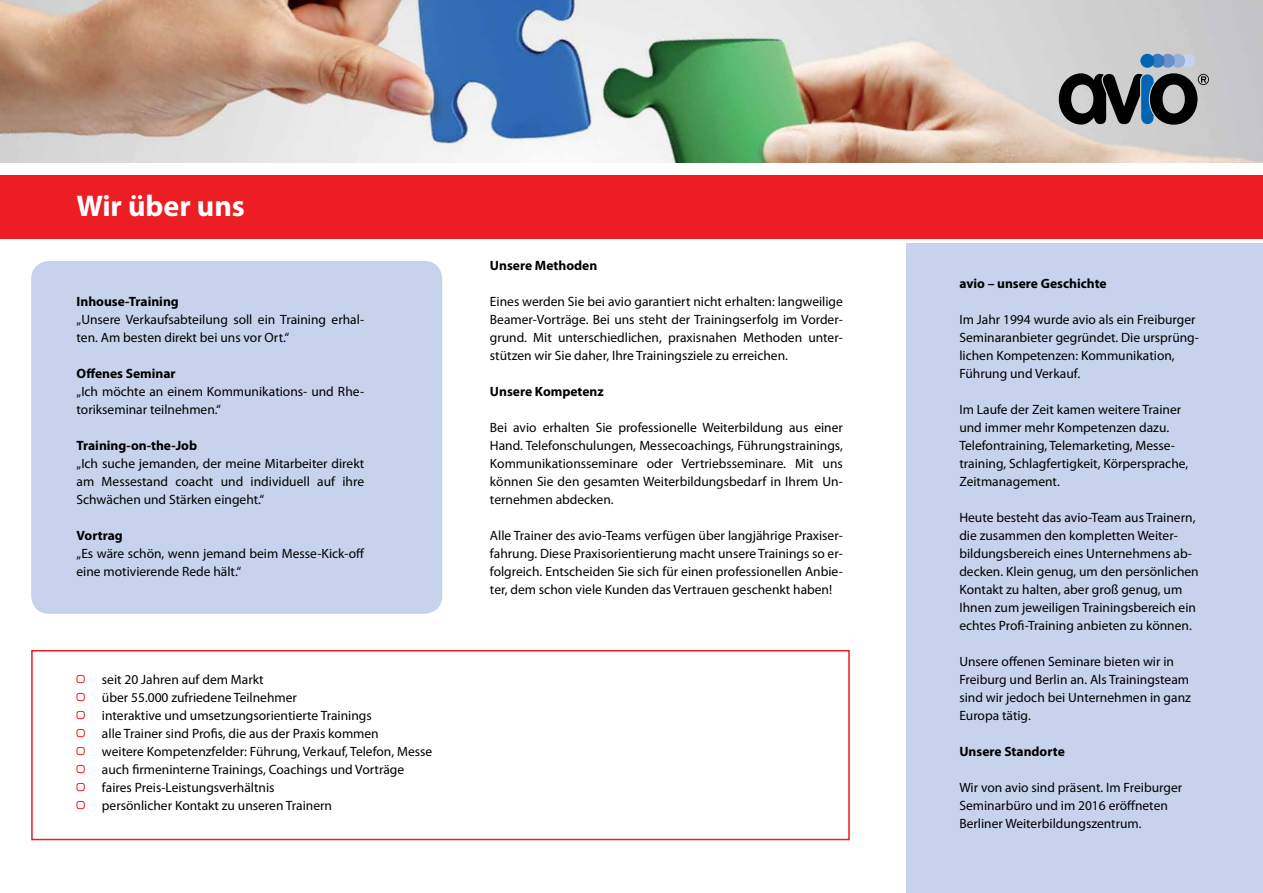
<style>
.page{position:relative;width:1263px;height:893px;background:#fff}
.page>*{position:absolute;margin:0;border:0;box-sizing:border-box;transform-origin:0 0}
.t1{font:700 30px "Myriad Pro";color:#fff}
.t2{font:13.5px/18px "Myriad Pro";color:#000}
.t3{font:700 13.5px "Myriad Pro";color:#000}
</style>
<div class="page">
<div style="left:31px;top:650px;width:819px;height:190px;background:#fff;border:2px solid #ed1d24"></div>
<div style="left:31px;top:261px;width:411px;height:353px;background:#c7d2ec;border-radius:18px"></div>
<div style="left:906px;top:243px;width:357px;height:650px;background:#c7d2ec"></div>
<img style="left:0;top:0;width:1263px;height:162px">
<div style="left:0;top:175px;width:1263px;height:64px;background:#ed1d24"></div>
<div style="left:1181px;top:54px;width:14px;height:14px;background:#c7d2ec;border-radius:50%"></div>
<div style="left:1171px;top:54px;width:14px;height:14px;background:#96afdb;border-radius:50%"></div>
<div style="left:1161px;top:54px;width:14px;height:14px;background:#6a91cb;border-radius:50%"></div>
<div style="left:1151px;top:54px;width:13px;height:14px;background:#3479be;border-radius:50%"></div>
<div style="left:1140px;top:54px;width:14px;height:14px;background:#0066b3;border-radius:50%"></div>
<svg style="left:1059px;top:73px;width:150px;height:52px;background:#585e63"></svg>
<div style="left:76px;top:675px;width:9px;height:8px;border:1px solid #ed1d24;border-radius:2px"></div>
<div style="left:76px;top:693px;width:9px;height:8px;border:1px solid #ed1d24;border-radius:2px"></div>
<div style="left:76px;top:711px;width:9px;height:8px;border:1px solid #ed1d24;border-radius:2px"></div>
<div style="left:76px;top:729px;width:9px;height:8px;border:1px solid #ed1d24;border-radius:2px"></div>
<div style="left:76px;top:747px;width:9px;height:8px;border:1px solid #ed1d24;border-radius:2px"></div>
<div style="left:76px;top:765px;width:9px;height:8px;border:1px solid #ed1d24;border-radius:2px"></div>
<div style="left:76px;top:783px;width:9px;height:8px;border:1px solid #ed1d24;border-radius:2px"></div>
<div style="left:76px;top:801px;width:9px;height:8px;border:1px solid #ed1d24;border-radius:2px"></div>
<h1 class="t1" style="left:77px;top:186px;width:170px">Wir über uns</h1>
<p class="t3" style="left:77px;top:293px;width:104px">Inhouse-Training</p>
<p class="t2" style="left:77px;top:310px;width:289px">„Unsere Verkaufsabteilung soll ein Training erhal&shy;ten. Am besten direkt bei uns vor Ort.“</p>
<p class="t3" style="left:77px;top:365px;width:101px">Offenes Seminar</p>
<p class="t2" style="left:77px;top:382px;width:289px">„Ich möchte an einem Kommunikations- und Rhe&shy;torikseminar teilnehmen.“</p>
<p class="t3" style="left:77px;top:437px;width:122px">Training-on-the-Job</p>
<p class="t2" style="left:77px;top:454px;width:289px;text-align:justify">„Ich suche jemanden, der meine Mitarbeiter direkt am Messestand coacht und individuell auf ihre Schwächen und Stärken eingeht.“</p>
<p class="t3" style="left:77px;top:527px;width:48px">Vortrag</p>
<p class="t2" style="left:77px;top:544px;width:290px">„Es wäre schön, wenn jemand beim Messe-Kick-off eine motivierende Rede hält.“</p>
<p class="t2" style="left:102px;top:670px;width:332px">seit 20 Jahren auf dem Markt<br>über 55.000 zufriedene Teilnehmer<br>interaktive und umsetzungsorientierte Trainings<br>alle Trainer sind Profis, die aus der Praxis kommen<br>weitere Kompetenzfelder: Führung, Verkauf, Telefon, Messe auch firmeninterne Trainings, Coachings und Vorträge faires Preis-Leistungsverhältnis<br>persönlicher Kontakt zu unseren Trainern</p>
<p class="t3" style="left:490px;top:257px;width:109px">Unsere Methoden</p>
<p class="t2" style="left:490px;top:292px;width:354px;text-align:justify">Eines werden Sie bei avio garantiert nicht erhalten: langweilige Beamer-Vorträge. Bei uns steht der Trainingserfolg im Vorder&shy;grund. Mit unterschiedlichen, praxisnahen Methoden unter&shy;stützen wir Sie daher, Ihre Trainingsziele zu erreichen.</p>
<p class="t3" style="left:490px;top:383px;width:115px">Unsere Kompetenz</p>
<p class="t2" style="left:490px;top:418px;width:354px;text-align:justify">Bei avio erhalten Sie professionelle Weiterbildung aus einer Hand. Telefonschulungen, Messecoachings, Führungstrainings, Kommunikationsseminare oder Vertriebsseminare. Mit uns können Sie den gesamten Weiterbildungsbedarf in Ihrem Un&shy;ternehmen abdecken.</p>
<p class="t2" style="left:490px;top:526px;width:354px;text-align:justify">Alle Trainer des avio-Teams verfügen über langjährige Praxiser&shy;fahrung. Diese Praxisorientierung macht unsere Trainings so er&shy;folgreich. Entscheiden Sie sich für einen professionellen Anbie&shy;ter, dem schon viele Kunden das Vertrauen geschenkt haben!</p>
<p class="t3" style="left:959px;top:275px;width:149px">avio – unsere Geschichte</p>
<p class="t2" style="left:959px;top:310px;width:241px">Im Jahr 1994 wurde avio als ein Freiburger Seminaranbieter gegründet. Die ursprüng&shy;lichen Kompetenzen: Kommunikation, Führung und Verkauf.</p>
<p class="t2" style="left:959px;top:400px;width:230px">Im Laufe der Zeit kamen weitere Trainer und immer mehr Kompetenzen dazu.<br>Telefontraining, Telemarketing, Messe&shy;training, Schlagfertigkeit, Körpersprache, Zeitmanagement.</p>
<p class="t2" style="left:959px;top:508px;width:241px">Heute besteht das avio-Team aus Trainern, die zusammen den kompletten Weiter&shy;bildungsbereich eines Unternehmens ab&shy;decken. Klein genug, um den persönlichen Kontakt zu halten, aber groß genug, um Ihnen zum jeweiligen Trainingsbereich ein echtes Profi-Training anbieten zu können.</p>
<p class="t2" style="left:959px;top:652px;width:233px">Unsere offenen Seminare bieten wir in Freiburg und Berlin an. Als Trainingsteam sind wir jedoch bei Unternehmen in ganz Europa tätig.</p>
<p class="t3" style="left:959px;top:743px;width:107px">Unsere Standorte</p>
<p class="t2" style="left:959px;top:778px;width:224px">Wir von avio sind präsent. Im Freiburger<br>Seminarbüro und im 2016 eröffneten<br>Berliner Weiterbildungszentrum.</p>
</div>
